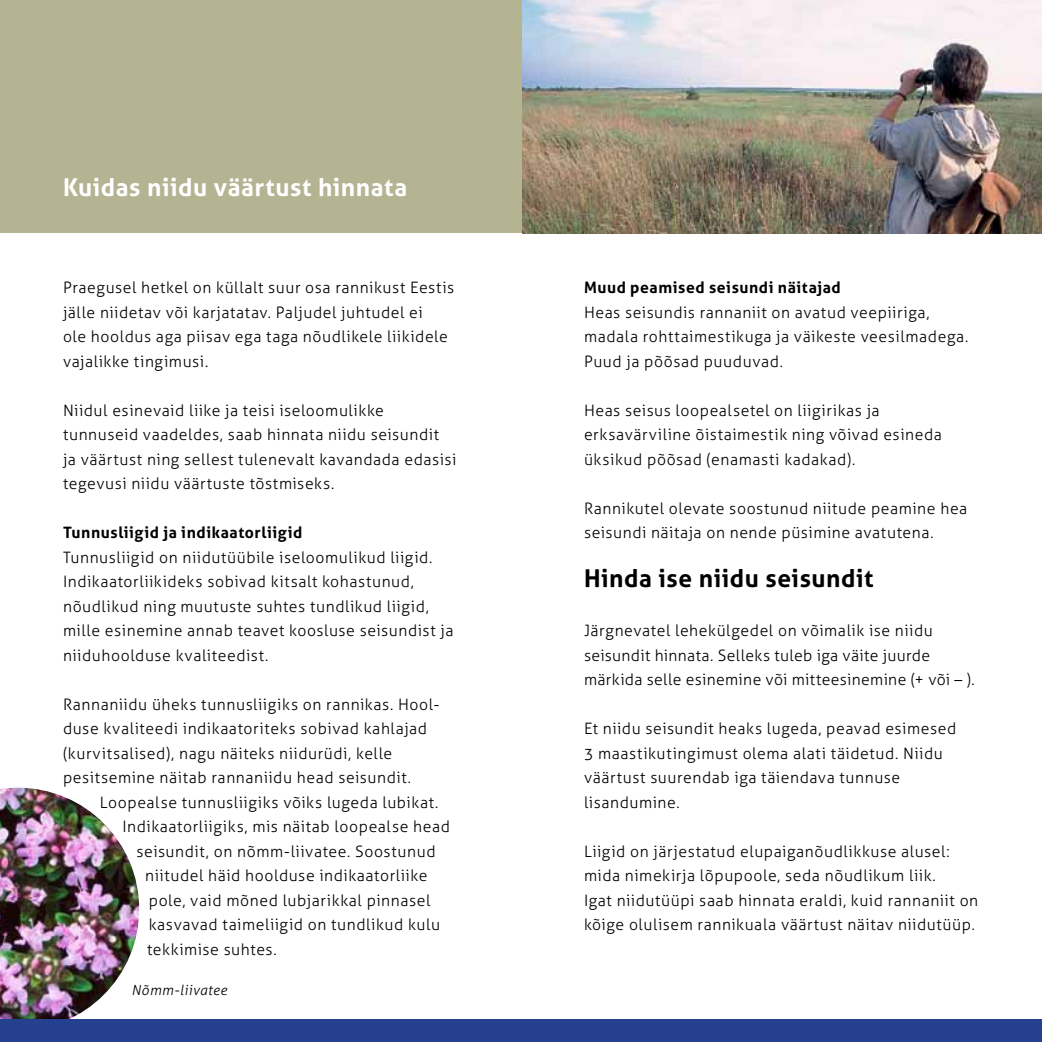
<style>
.page{position:relative;width:1042px;height:1042px;background:#fff}
.page>*{position:absolute;margin:0;border:0;box-sizing:border-box;transform-origin:0 0}
.t1{font:700 24.5px "Aller";letter-spacing:.025em;color:#fff}
.t2{font:700 24.5px "Aller";letter-spacing:.025em;color:#000}
.t3{font:300 15.75px/24.5px "Aller";letter-spacing:.035em;color:#000}
.t4{font:700 15.75px "Aller";letter-spacing:.035em;color:#000}
.t5{font:italic 300 14px "Aller";letter-spacing:.04em;color:#000}
</style>
<div class="page">
<img style="left:522px;top:0;width:520px;height:233px">
<img style="left:0;top:788px;width:139px;height:231px">
<div style="left:0;top:0;width:521px;height:232px;background:#b4b392"></div>
<div style="left:0;top:1019px;width:1042px;height:23px;background:#25408f"></div>
<h1 class="t1" style="left:63px;top:172px;width:346px">Kuidas niidu väärtust hinnata</h1>
<p class="t3" style="left:63px;top:275px;width:393px">Praegusel hetkel on küllalt suur osa rannikust Eestis jälle niidetav või karjatatav. Paljudel juhtudel ei<br>ole hooldus aga piisav ega taga nõudlikele liikidele vajalikke tingimusi.</p>
<p class="t3" style="left:63px;top:398px;width:395px">Niidul esinevaid liike ja teisi iseloomulikke tunnuseid vaadeldes, saab hinnata niidu seisundit<br>ja väärtust ning sellest tulenevalt kavandada edasisi tegevusi niidu väärtuste tõstmiseks.</p>
<p class="t4" style="left:63px;top:523px;width:241px">Tunnusliigid ja indikaatorliigid</p>
<p class="t3" style="left:63px;top:545px;width:392px">Tunnusliigid on niidutüübile iseloomulikud liigid.<br>Indikaatorliikideks sobivad kitsalt kohastunud, nõudlikud ning muutuste suhtes tundlikud liigid, mille esinemine annab teavet koosluse seisundist ja niiduhoolduse kvaliteedist.</p>
<p class="t3" style="left:63px;top:692px;width:378px">Rannaniidu üheks tunnusliigiks on rannikas. Hool&shy;duse kvaliteedi indikaatoriteks sobivad kahlajad (kurvitsalised), nagu näiteks niidurüdi, kelle pesitsemine näitab rannaniidu head seisundit.</p>
<p class="t3" style="left:100px;top:790px;width:340px">Loopealse tunnusliigiks võiks lugeda lubikat.</p>
<p class="t3" style="left:122px;top:814px;width:329px">Indikaatorliigiks, mis näitab loopealse head</p>
<p class="t3" style="left:136px;top:839px;width:301px">seisundit, on nõmm-liivatee. Soostunud</p>
<p class="t3" style="left:145px;top:863px;width:284px">niitudel häid hoolduse indikaatorliike</p>
<p class="t3" style="left:149px;top:888px;width:283px">pole, vaid mõned lubjarikkal pinnasel</p>
<p class="t3" style="left:149px;top:912px;width:293px">kasvavad taimeliigid on tundlikud kulu</p>
<p class="t3" style="left:147px;top:937px;width:131px">tekkimise suhtes.</p>
<p class="t5" style="left:131px;top:981px;width:97px">Nõmm-liivatee</p>
<p class="t4" style="left:584px;top:278px;width:258px">Muud peamised seisundi näitajad</p>
<p class="t3" style="left:584px;top:300px;width:386px">Heas seisundis rannaniit on avatud veepiiriga, madala rohttaimestikuga ja väikeste veesilmadega.<br>Puud ja põõsad puuduvad.</p>
<p class="t3" style="left:584px;top:398px;width:359px">Heas seisus loopealsetel on liigirikas ja erksavärviline õistaimestik ning võivad esineda üksikud põõsad (enamasti kadakad).</p>
<p class="t3" style="left:584px;top:496px;width:385px">Rannikutel olevate soostunud niitude peamine hea seisundi näitaja on nende püsimine avatutena.</p>
<h1 class="t2" style="left:584px;top:563px;width:291px">Hinda ise niidu seisundit</h1>
<p class="t3" style="left:584px;top:618px;width:392px">Järgnevatel lehekülgedel on võimalik ise niidu seisundit hinnata. Selleks tuleb iga väite juurde märkida selle esinemine või mitteesinemine (+ või – ).</p>
<p class="t3" style="left:584px;top:716px;width:374px">Et niidu seisundit heaks lugeda, peavad esimesed 3 maastikutingimust olema alati täidetud. Niidu väärtust suurendab iga täiendava tunnuse lisandumine.</p>
<p class="t3" style="left:584px;top:839px;width:396px">Liigid on järjestatud elupaiganõudlikkuse alusel: mida nimekirja lõpupoole, seda nõudlikum liik.<br>Igat niidutüüpi saab hinnata eraldi, kuid rannaniit on kõige olulisem rannikuala väärtust näitav niidutüüp.</p>
</div>
